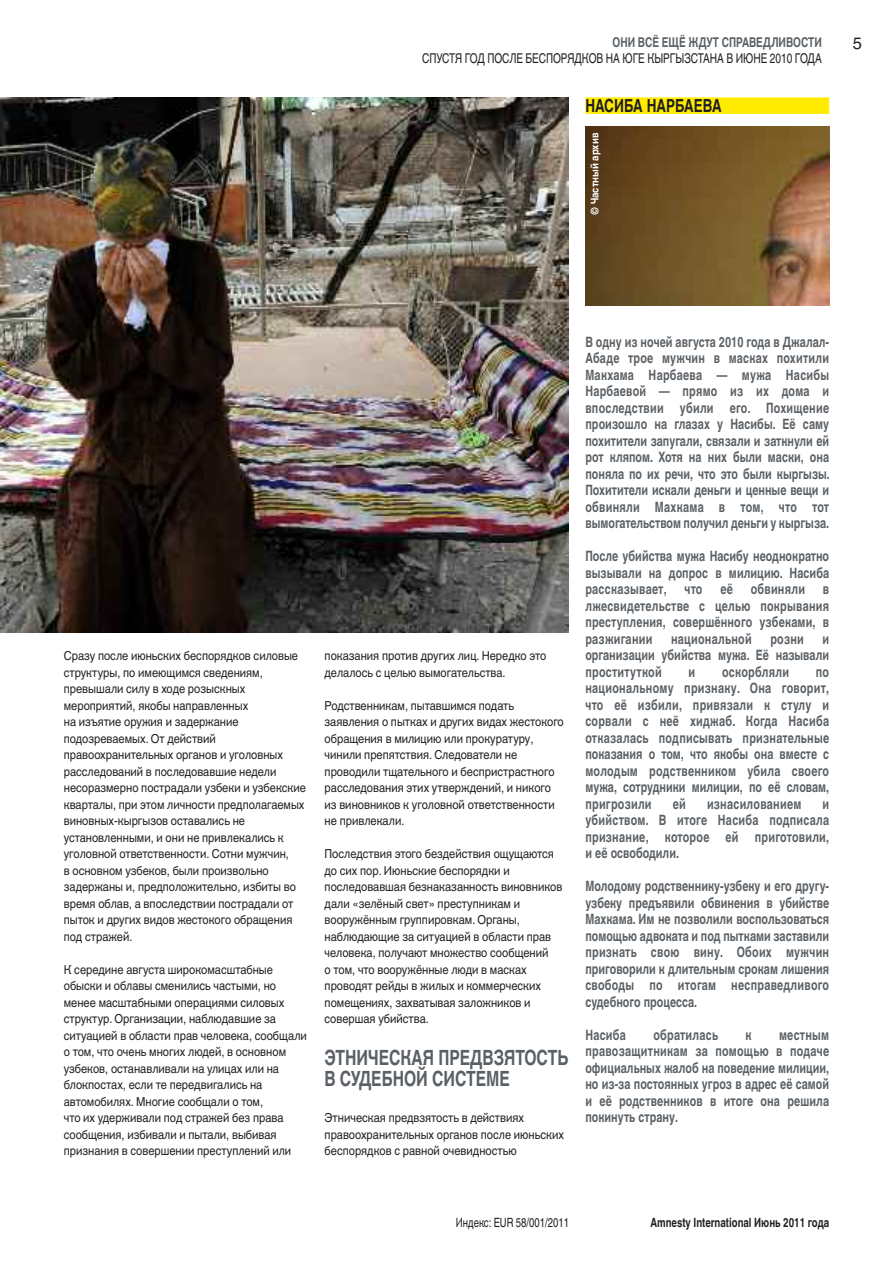
<style>
.page{position:relative;width:893px;height:1263px;background:#fff}
.page>*{position:absolute;margin:0;border:0;box-sizing:border-box;transform-origin:0 0}
.t1{font:700 21px/21px "Amnesty Helvetica World";color:#5a6065;scale:.75 1}
.t2{font:700 18px "Amnesty Helvetica World";color:#201e21;scale:.75 1}
.t3{font:16.5px "Amnesty Helvetica World";color:#201e21}
.t4{font:700 14.25px/16.5px "Amnesty Helvetica World";letter-spacing:.01em;color:#5a6065;text-align:justify;scale:.75 1}
.t5{font:13.5px "Amnesty Helvetica World";color:#201e21;scale:.75 1}
.t6{font:700 13.5px "Amnesty Helvetica World";color:#5a6065;scale:.75 1}
.t7{font:700 12.75px "Amnesty Helvetica World";color:#201e21;scale:.75 1}
.t8{font:12.75px "Amnesty Helvetica World";color:#201e21;scale:.75 1}
.t9{font:12.3px/16.5px "Amnesty Helvetica World";color:#201e21;scale:.9 1}
.t10{font:700 10.5px "Amnesty Helvetica World";color:#fff;scale:.9 1}
</style>
<div class="page">
<img style="left:0;top:97px;width:568px;height:535px">
<div style="left:585px;top:97px;width:244px;height:17px;background:#ffec00"></div>
<img style="left:585px;top:127px;width:244px;height:178px">
<p class="t6" style="left:613px;top:34px;width:281px">ОНИ ВСЁ ЕЩЁ ЖДУТ СПРАВЕДЛИВОСТИ</p>
<h3 class="t3" style="left:853px;top:34px;width:11px">5</h3>
<p class="t5" style="left:422px;top:50px;width:535px">СПУСТЯ ГОД ПОСЛЕ БЕСПОРЯДКОВ НА ЮГЕ КЫРГЫЗСТАНА В ИЮНЕ 2010 ГОДА</p>
<h2 class="t2" style="left:585px;top:95px;width:183px">НАСИБА НАРБАЕВА</h2>
<p class="t10" style="left:589px;top:215px;width:93px;rotate:-90deg">© Частный архив</p>
<p class="t9" style="left:64px;top:648px;width:271px">Сразу после июньских беспорядков силовые структуры, по имеющимся сведениям, превышали силу в ходе розыскных мероприятий, якобы направленных<br>на изъятие оружия и задержание подозреваемых. От действий правоохранительных органов и уголовных расследований в последовавшие недели несоразмерно пострадали узбеки и узбекские кварталы, при этом личности предполагаемых виновных-кыргызов оставались не установленными, и они не привлекались к уголовной ответственности. Сотни мужчин,<br>в основном узбеков, были произвольно задержаны и, предположительно, избиты во время облав, а впоследствии пострадали от пыток и других видов жестокого обращения под стражей.</p>
<p class="t9" style="left:64px;top:961px;width:272px">К середине августа широкомасштабные обыски и облавы сменились частыми, но менее масштабными операциями силовых структур. Организации, наблюдавшие за ситуацией в области прав человека, сообщали о том, что очень многих людей, в основном узбеков, останавливали на улицах или на блокпостах, если те передвигались на автомобилях. Многие сообщали о том,<br>что их удерживали под стражей без права сообщения, избивали и пытали, выбивая признания в совершении преступлений или</p>
<p class="t9" style="left:325px;top:648px;width:248px">показания против других лиц. Нередко это делалось с целью вымогательства.</p>
<p class="t9" style="left:325px;top:697px;width:267px">Родственникам, пытавшимся подать заявления о пытках и других видах жестокого обращения в милицию или прокуратуру, чинили препятствия. Следователи не проводили тщательного и беспристрастного расследования этих утверждений, и никого из виновников к уголовной ответственности не привлекали.</p>
<p class="t9" style="left:325px;top:845px;width:266px">Последствия этого бездействия ощущаются до сих пор. Июньские беспорядки и последовавшая безнаказанность виновников дали «зелёный свет» преступникам и вооружённым группировкам. Органы, наблюдающие за ситуацией в области прав человека, получают множество сообщений<br>о том, что вооружённые люди в масках проводят рейды в жилых и коммерческих помещениях, захватывая заложников и совершая убийства.</p>
<h1 class="t1" style="left:325px;top:1048px;width:326px">ЭТНИЧЕСКАЯ ПРЕДВЗЯТОСТЬ<br>В СУДЕБНОЙ СИСТЕМЕ</h1>
<p class="t9" style="left:325px;top:1110px;width:267px">Этническая предвзятость в действиях правоохранительных органов после июньских беспорядков с равной очевидностью</p>
<p class="t4" style="left:585px;top:333px;width:327px">В одну из ночей августа 2010 года в Джалал-Абаде трое мужчин в масках похитили Макхама Нарбаева — мужа Насибы Нарбаевой — прямо из их дома и впоследствии убили его. Похищение произошло на глазах у Насибы. Её саму похитители запугали, связали и заткнули ей рот кляпом. Хотя на них были маски, она поняла по их речи, что это были кыргызы.<br>Похитители искали деньги и ценные вещи и обвиняли Махкама в том, что тот вымогательством получил деньги у кыргыза.</p>
<p class="t4" style="left:585px;top:548px;width:327px">После убийства мужа Насибу неоднократно вызывали на допрос в милицию. Насиба рассказывает,</p>
<p class="t4" style="left:684px;top:581px;width:26px">что</p>
<p class="t4" style="left:720px;top:581px;width:18px">её</p>
<p class="t4" style="left:751px;top:581px;width:74px">обвиняли</p>
<p class="t4" style="left:585px;top:581px;width:327px;text-indent:237px">в лжесвидетельстве с целью покрывания преступления, совершённого узбеками, в разжигании</p>
<p class="t4" style="left:671px;top:630px;width:109px">национальной</p>
<p class="t4" style="left:770px;top:630px;width:46px">розни</p>
<p class="t4" style="left:585px;top:630px;width:327px;text-indent:237px">и организации убийства мужа. Её называли проституткой</p>
<p class="t4" style="left:689px;top:663px;width:10px">и</p>
<p class="t4" style="left:722px;top:663px;width:91px">оскорбляли</p>
<p class="t4" style="left:585px;top:663px;width:327px;text-indent:230px">по национальному признаку. Она говорит, что её избили, привязали к стулу и сорвали с неё хиджаб. Когда Насиба отказалась подписывать признательные показания о том, что якобы она вместе с молодым родственником убила своего мужа, сотрудники милиции, по её словам, пригрозили</p>
<p class="t4" style="left:673px;top:795px;width:19px">ей</p>
<p class="t4" style="left:707px;top:795px;width:127px">изнасилованием</p>
<p class="t4" style="left:585px;top:795px;width:327px;text-indent:237px">и убийством. В итоге Насиба подписала признание, которое ей приготовили, и её освободили.</p>
<p class="t4" style="left:585px;top:878px;width:327px">Молодому родственнику-узбеку и его другу&shy;узбеку предъявили обвинения в убийстве Махкама. Им не позволили воспользоваться помощью адвоката и под пытками заставили признать свою вину. Обоих мужчин приговорили к длительным срокам лишения свободы по итогам несправедливого судебного процесса.</p>
<p class="t4" style="left:585px;top:1026px;width:56px">Насиба</p>
<p class="t4" style="left:653px;top:1026px;width:88px">обратилась</p>
<p class="t4" style="left:745px;top:1026px;width:10px">к</p>
<p class="t4" style="left:585px;top:1026px;width:327px;text-indent:194px">местным правозащитникам за помощью в подаче официальных жалоб на поведение милиции, но из-за постоянных угроз в адрес её самой и её родственников в итоге она решила покинуть страну.</p>
<p class="t8" style="left:456px;top:1215px;width:152px">Индекс: EUR 58/001/2011</p>
<p class="t7" style="left:650px;top:1215px;width:240px">Amnesty International Июнь 2011 года</p>
</div>
